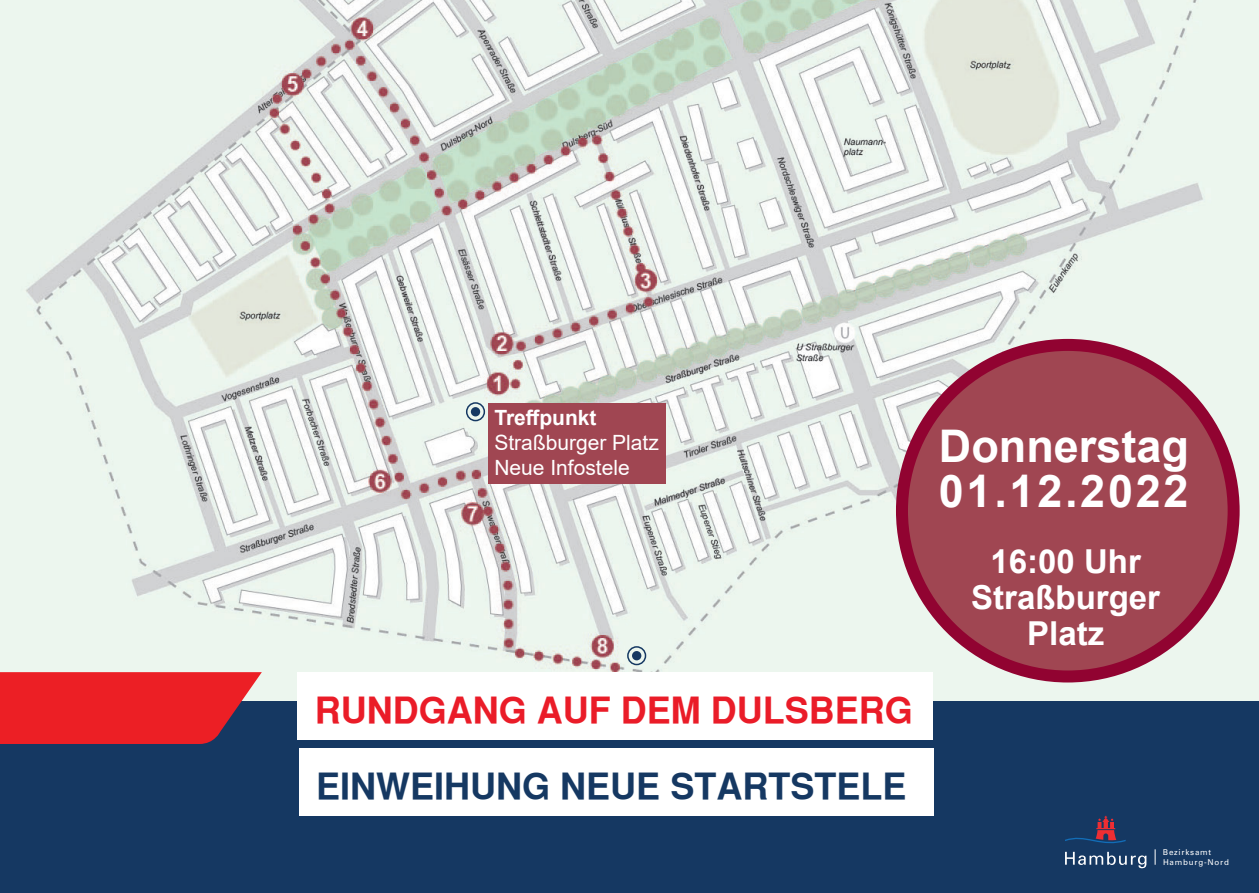
<style>
.page{position:relative;width:1259px;height:893px;background:#fff}
.page>*{position:absolute;margin:0;border:0;box-sizing:border-box;transform-origin:0 0}
.t1{font:700 45px/45px "Arial";color:#fff}
.t2{font:700 36px "Sans Serif";color:#153862}
.t3{font:700 36px "Sans Serif";color:#ea1c28}
.t4{font:700 33px/36px "Arial";color:#fff;text-align:center}
.t5{font:21px/25.2px "Arial";color:#fff}
.t6{font:700 21px "Arial";color:#fff}
.t7{font:8.1px "Univers 55 Roman";letter-spacing:.095em;color:#fff}
</style>
<div class="page">
<img style="left:0;top:0;width:1259px;height:702px">
<div style="left:902px;top:345px;width:331px;height:331px;background:#a04652;border-radius:50%"></div>
<div style="left:896px;top:339px;width:343px;height:343px;border:12px solid #910331;border-radius:50%"></div>
<div style="left:488px;top:403px;width:178px;height:81px;background:#a04652"></div>
<div style="left:471px;top:407px;width:9px;height:9px;background:#153862;border-radius:50%"></div>
<div style="left:466px;top:402px;width:19px;height:19px;border:2px solid #153862;border-radius:50%"></div>
<div style="left:627px;top:646px;width:19px;height:19px;border:2px solid #153862;border-radius:50%"></div>
<div style="left:632px;top:651px;width:9px;height:9px;background:#153862;border-radius:50%"></div>
<div style="left:0;top:702px;width:1259px;height:191px;background:#153862"></div>
<svg style="left:1065px;top:852px;width:81px;height:16px"></svg>
<svg style="left:1065px;top:816px;width:60px;height:28px"></svg>
<svg style="left:1154px;top:849px;width:1px;height:16px"></svg>
<div style="left:299px;top:748px;width:634px;height:68px;background:#fff"></div>
<div style="left:298px;top:672px;width:635px;height:68px;background:#fff"></div>
<svg style="left:0;top:672px;width:262px;height:72px;background:#da242d"></svg>
<p class="t6" style="left:494px;top:402px;width:104px">Treffpunkt</p>
<p class="t5" style="left:494px;top:430px;width:166px">Straßburger Platz<br>Neue Infostele</p>
<h2 class="t3" style="left:315px;top:689px;width:599px">RUNDGANG AUF DEM DULSBERG</h2>
<h2 class="t2" style="left:316px;top:765px;width:592px">EINWEIHUNG NEUE STARTSTELE</h2>
<h1 class="t1" style="left:939px;top:424px;width:252px">Donnerstag<br>01.12.2022</h1>
<h3 class="t4" style="left:971px;top:543px;width:190px">16:00 Uhr<br>Straßburger<br>Platz</h3>
<p class="t7" style="left:1163px;top:847px;width:50px">Bezirksamt</p>
<p class="t7" style="left:1163px;top:857px;width:67px">Hamburg-Nord</p>
</div>
